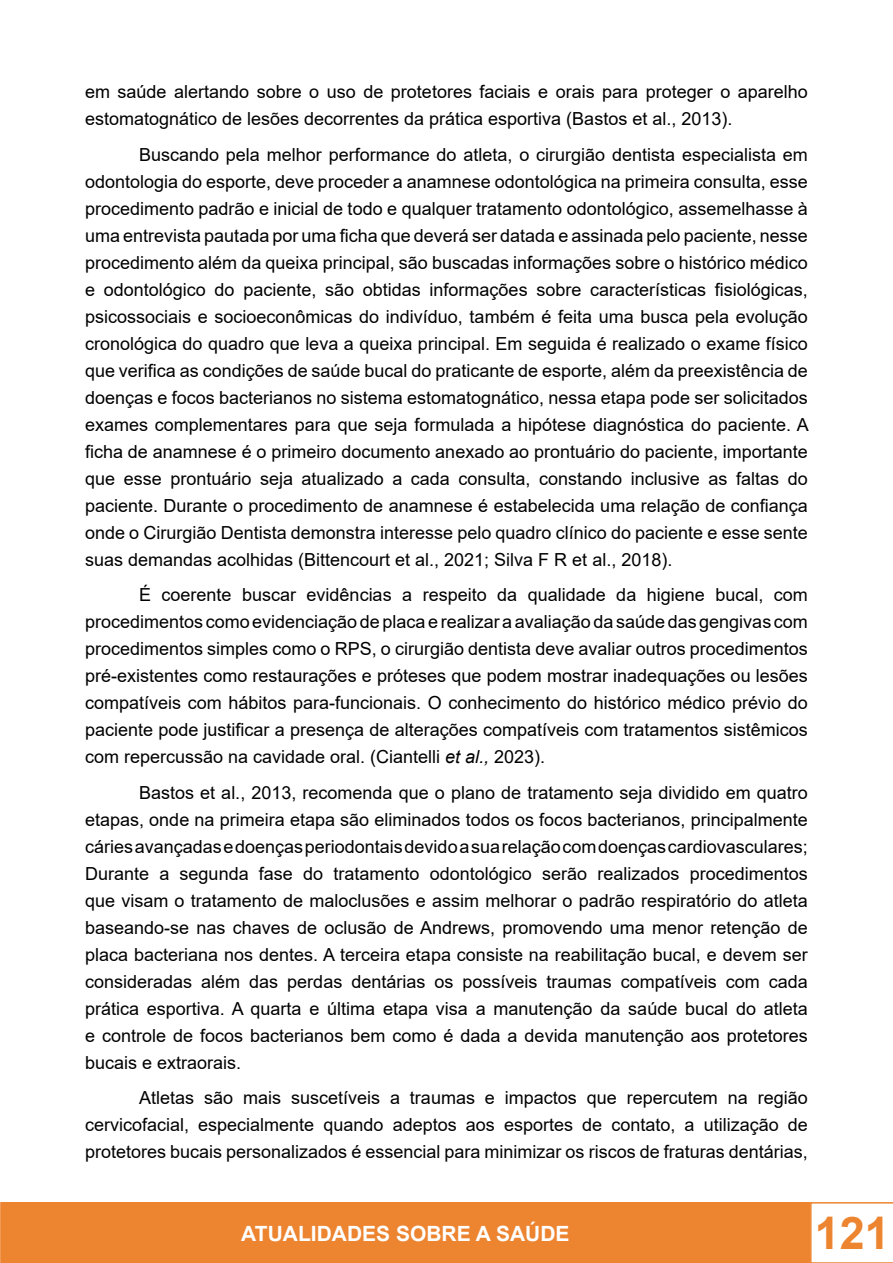
<style>
.page{position:relative;width:893px;height:1263px;background:#fff}
.page>*{position:absolute;margin:0;border:0;box-sizing:border-box;transform-origin:0 0}
.t1{font:700 45px "Arial";color:#ed8430}
.t2{font:700 21px "Arial";color:#fff}
.t3{font:18px/27px "Arial";color:#000;text-align:justify}
.s1{font-style:italic}
</style>
<div class="page">
<svg style="left:0;top:1202px;width:1px;height:61px"></svg>
<div style="left:2px;top:1203px;width:807px;height:60px;background:#ed8430"></div>
<div style="left:1px;top:1202px;width:809px;height:61px;border:2px solid #ed8430"></div>
<svg style="left:810px;top:1202px;width:83px;height:61px"></svg>
<p class="t3" style="left:85px;top:78px;width:724px">em saúde alertando sobre o uso de protetores faciais e orais para proteger o aparelho estomatognático de lesões decorrentes da prática esportiva (Bastos et al., 2013).</p>
<p class="t3" style="left:85px;top:141px;width:725px;text-indent:54px">Buscando pela melhor performance do atleta, o cirurgião dentista especialista em odontologia do esporte, deve proceder a anamnese odontológica na primeira consulta, esse procedimento padrão e inicial de todo e qualquer tratamento odontológico, assemelhasse à uma entrevista pautada por uma ficha que deverá ser datada e assinada pelo paciente, nesse procedimento além da queixa principal, são buscadas informações sobre o histórico médico e odontológico do paciente, são obtidas informações sobre características fisiológicas, psicossociais e socioeconômicas do indivíduo, também é feita uma busca pela evolução cronológica do quadro que leva a queixa principal. Em seguida é realizado o exame físico que verifica as condições de saúde bucal do praticante de esporte, além da preexistência de doenças e focos bacterianos no sistema estomatognático, nessa etapa pode ser solicitados exames complementares para que seja formulada a hipótese diagnóstica do paciente. A ficha de anamnese é o primeiro documento anexado ao prontuário do paciente, importante que esse prontuário seja atualizado a cada consulta, constando inclusive as faltas do paciente. Durante o procedimento de anamnese é estabelecida uma relação de confiança onde o Cirurgião Dentista demonstra interesse pelo quadro clínico do paciente e esse sente suas demandas acolhidas (Bittencourt et al., 2021; Silva F R et al., 2018).</p>
<p class="t3" style="left:85px;top:581px;width:724px;text-indent:54px">É coerente buscar evidências a respeito da qualidade da higiene bucal, com procedimentos como evidenciação de placa e realizar a avaliação da saúde das gengivas com procedimentos simples como o RPS, o cirurgião dentista deve avaliar outros procedimentos pré-existentes como restaurações e próteses que podem mostrar inadequações ou lesões compatíveis com hábitos para-funcionais. O conhecimento do histórico médico prévio do paciente pode justificar a presença de alterações compatíveis com tratamentos sistêmicos com repercussão na cavidade oral. (Ciantelli <span class="s1">et al.,</span> 2023).</p>
<p class="t3" style="left:85px;top:779px;width:724px;text-indent:54px">Bastos et al., 2013, recomenda que o plano de tratamento seja dividido em quatro etapas, onde na primeira etapa são eliminados todos os focos bacterianos, principalmente cáries avançadas e doenças periodontais devido a sua relação com doenças cardiovasculares; Durante a segunda fase do tratamento odontológico serão realizados procedimentos que visam o tratamento de maloclusões e assim melhorar o padrão respiratório do atleta baseando-se nas chaves de oclusão de Andrews, promovendo uma menor retenção de placa bacteriana nos dentes. A terceira etapa consiste na reabilitação bucal, e devem ser consideradas além das perdas dentárias os possíveis traumas compatíveis com cada prática esportiva. A quarta e última etapa visa a manutenção da saúde bucal do atleta e controle de focos bacterianos bem como é dada a devida manutenção aos protetores bucais e extraorais.</p>
<p class="t3" style="left:85px;top:1084px;width:724px;text-indent:54px">Atletas são mais suscetíveis a traumas e impactos que repercutem na região cervicofacial, especialmente quando adeptos aos esportes de contato, a utilização de protetores bucais personalizados é essencial para minimizar os riscos de fraturas dentárias,</p>
<p class="t2" style="left:241px;top:1218px;width:330px">ATUALIDADES SOBRE A SAÚDE</p>
<h1 class="t1" style="left:815px;top:1202px;width:77px">121</h1>
</div>
